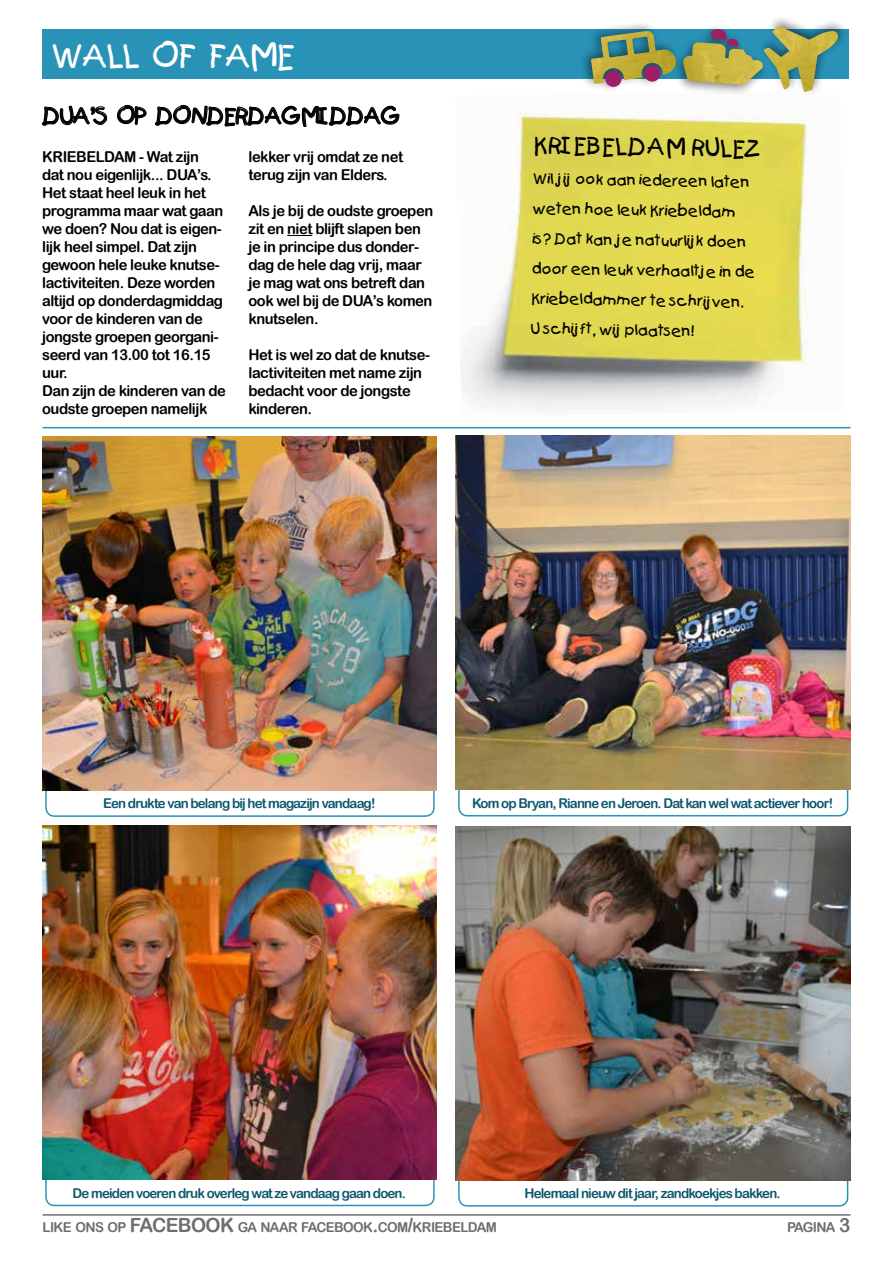
<style>
.page{position:relative;width:893px;height:1263px;background:#fff}
.page>*{position:absolute;margin:0;border:0;box-sizing:border-box;transform-origin:0 0}
.t1{font:33px "Kids Plain";letter-spacing:-.05em;color:#fff}
.t2{font:24px "Kids Plain";color:#000}
.t3{font:22.5px "Kids Plain";letter-spacing:-.05em;color:#000}
.t4{font:15px/18px "Arial Rounded MT Bold";letter-spacing:-.03em;color:#000}
.t5{font:15px/30px "Kids Plain";color:#000}
.t6{font:13.65px "Arial Rounded MT Bold";letter-spacing:-.045em;color:#6d6e71}
.t7{font:13.5px "Arial Rounded MT Bold";letter-spacing:-.06em;color:#0c576e}
.s1{font-size:19.5px}
</style>
<div class="page">
<hr style="left:43px;top:1214px;width:807px;height:2px;background:#6d6e71">
<div style="left:43px;top:29px;width:806px;height:50px;background:#2992b7"></div>
<img style="left:461px;top:110px;width:347px;height:300px">
<hr style="left:43px;top:427px;width:807px;height:1px;background:#2992b7">
<svg style="left:42px;top:105px;width:66px;height:21px"></svg>
<svg style="left:117px;top:104px;width:30px;height:21px"></svg>
<svg style="left:155px;top:104px;width:245px;height:23px"></svg>
<div style="left:458px;top:777px;width:390px;height:39px;border:2px solid #2992b7;border-radius:9px"></div>
<img style="left:456px;top:436px;width:394px;height:354px">
<svg style="left:287px;top:235px;width:25px;height:1px"></svg>
<div style="left:458px;top:1168px;width:390px;height:38px;border:2px solid #2992b7;border-radius:9px"></div>
<img style="left:456px;top:826px;width:394px;height:354px">
<div style="left:45px;top:1167px;width:390px;height:39px;border:2px solid #2992b7;border-radius:9px"></div>
<img style="left:43px;top:826px;width:394px;height:354px">
<div style="left:45px;top:778px;width:390px;height:39px;border:2px solid #2992b7;border-radius:9px"></div>
<img style="left:43px;top:436px;width:394px;height:354px">
<div style="left:672px;top:23px;width:96px;height:73px;background:#000;opacity:.5"></div>
<div style="left:579px;top:20px;width:102px;height:73px;background:#000;opacity:.5"></div>
<svg style="left:591px;top:31px;width:85px;height:56px"></svg>
<div style="left:758px;top:14px;width:91px;height:83px;background:#000;opacity:.5"></div>
<svg style="left:683px;top:26px;width:81px;height:66px"></svg>
<img style="left:764px;top:26px;width:74px;height:66px">
<h1 class="t1" style="left:52px;top:35px;width:244px">WALL OF FAME</h1>
<h3 class="t3" style="left:43px;top:102px;width:360px">DUA’S OP DONDERDAGMIDDAG</h3>
<p class="t4" style="left:42px;top:147px;width:185px">KRIEBELDAM - Wat zijn<br>dat nou eigenlijk... DUA’s.<br>Het staat heel leuk in het programma maar wat gaan we doen? Nou dat is eigen&shy;lijk heel simpel. Dat zijn gewoon hele leuke knutse&shy;lactiviteiten. Deze worden altijd op donderdagmiddag voor de kinderen van de jongste groepen georgani&shy;seerd van 13.00 tot 16.15 uur.<br>Dan zijn de kinderen van de oudste groepen namelijk</p>
<p class="t4" style="left:248px;top:147px;width:156px">lekker vrij omdat ze net terug zijn van Elders.</p>
<p class="t4" style="left:248px;top:201px;width:186px">Als je bij de oudste groepen zit en niet blijft slapen ben je in principe dus donder&shy;dag de hele dag vrij, maar je mag wat ons betreft dan ook wel bij de DUA’s komen knutselen.</p>
<p class="t4" style="left:248px;top:345px;width:183px">Het is wel zo dat de knutse&shy;lactiviteiten met name zijn bedacht voor de jongste kinderen.</p>
<h2 class="t2" style="left:534px;top:130px;width:230px;rotate:1deg">KRIEBELDAM RULEZ</h2>
<p class="t5" style="left:534px;top:163px;width:225px;rotate:1deg">Wil jij ook aan iedereen laten weten hoe leuk Kriebeldam is? Dat kan je natuurlijk doen door een leuk verhaaltje in de<br>Kriebeldammer te schrijven.<br>U schijft, wij plaatsen!</p>
<p class="t7" style="left:103px;top:795px;width:274px">Een drukte van belang bij het magazijn vandaag!</p>
<p class="t7" style="left:472px;top:795px;width:362px">Kom op Bryan, Rianne en Jeroen. Dat kan wel wat actiever hoor!</p>
<p class="t7" style="left:73px;top:1185px;width:335px">De meiden voeren druk overleg wat ze vandaag gaan doen.</p>
<p class="t7" style="left:524px;top:1185px;width:258px">Helemaal nieuw dit jaar, zandkoekjes bakken.</p>
<p class="t6" style="left:43px;top:1219px;width:164px">LIKE ONS OP <span class="s1">FACEBOOK</span></p>
<p class="t6" style="left:238px;top:1219px;width:259px">GA NAAR FACEBOOK<span class="s1">.</span>COM<span class="s1">/</span>KRIEBELDAM</p>
<p class="t6" style="left:787px;top:1219px;width:65px">PAGINA <span class="s1">3</span></p>
</div>
